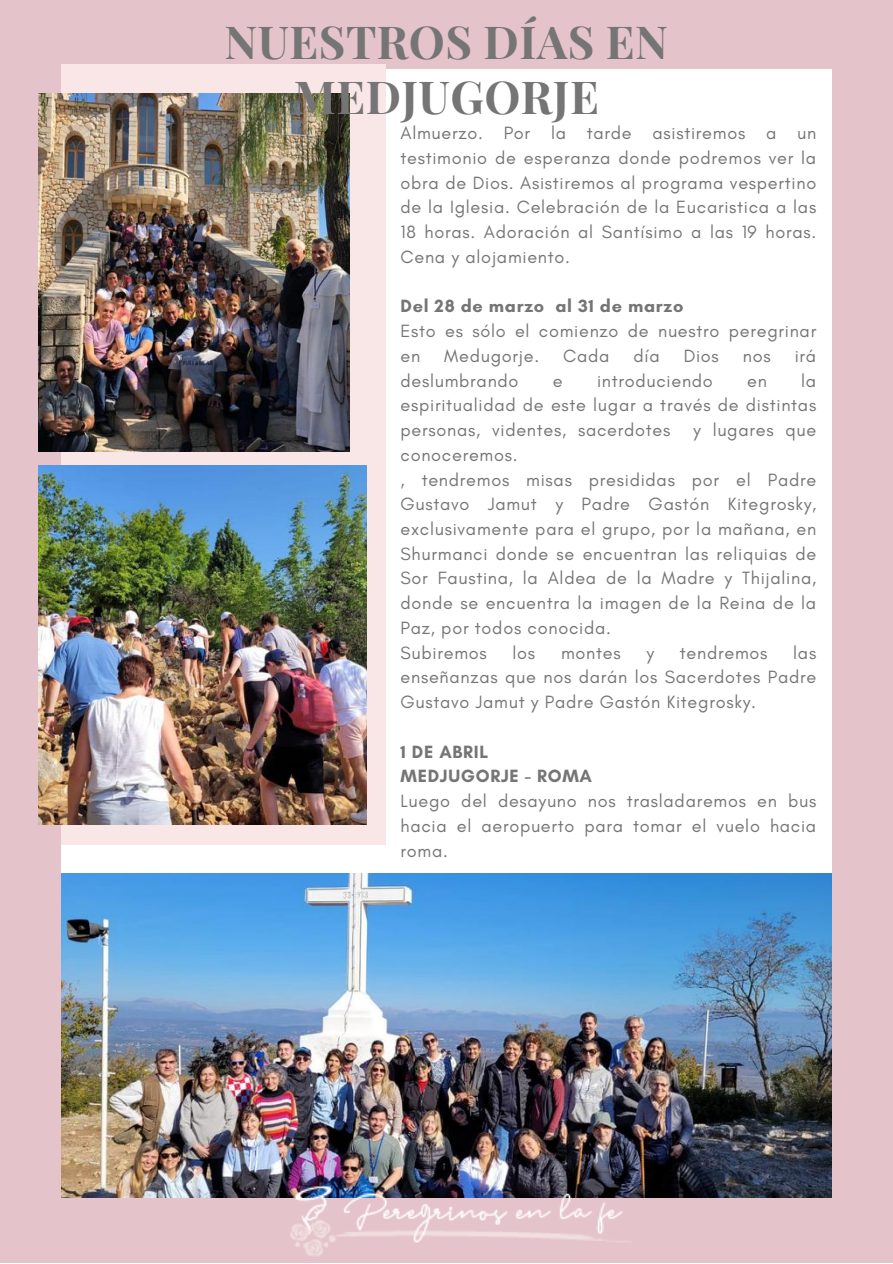
<style>
.page{position:relative;width:893px;height:1264px;background:#fff}
.page>*{position:absolute;margin:0;border:0;box-sizing:border-box;transform-origin:0 0}
.t1{font:700 45.45px/55.1px "Playfair Display";letter-spacing:.01em;color:#757575;text-align:center}
.t2{font:18px/24.8px "Glacial Indifference";letter-spacing:.04em;color:#757575;text-align:justify}
.t3{font:700 18px/24.8px "Glacial Indifference";letter-spacing:.04em;color:#757575}
</style>
<div class="page">
<div style="left:0;top:0;width:892px;height:1262px;background:#e4c3ca"></div>
<div style="left:61px;top:69px;width:770px;height:1124px;background:#fff"></div>
<div style="left:61px;top:65px;width:324px;height:780px;background:#f9e6e6"></div>
<img style="left:39px;top:94px;width:310px;height:357px">
<img style="left:39px;top:466px;width:327px;height:358px">
<img style="left:61px;top:873px;width:770px;height:324px">
<img style="left:290px;top:1185px;width:374px;height:71px">
<h1 class="t1" style="left:224px;top:12px;width:445px">NUESTROS DÍAS EN<br>MEDJUGORJE</h1>
<p class="t2" style="left:400px;top:120px;width:417px">Almuerzo. Por la tarde asistiremos a un testimonio de esperanza donde podremos ver la obra de Dios. Asistiremos al programa vespertino de la Iglesia. Celebración de la Eucaristica a las 18 horas. Adoración al Santísimo a las 19 horas.<br>Cena y alojamiento.</p>
<p class="t3" style="left:400px;top:294px;width:284px">Del 28 de marzo al 31 de marzo</p>
<p class="t2" style="left:400px;top:318px;width:417px">Esto es sólo el comienzo de nuestro peregrinar en</p>
<p class="t2" style="left:444px;top:343px;width:96px">Medugorje.</p>
<p class="t2" style="left:563px;top:343px;width:48px">Cada</p>
<p class="t2" style="left:633px;top:343px;width:28px">día</p>
<p class="t2" style="left:683px;top:343px;width:37px">Dios</p>
<p class="t2" style="left:742px;top:343px;width:29px">nos</p>
<p class="t2" style="left:794px;top:343px;width:23px">irá</p>
<p class="t2" style="left:400px;top:368px;width:119px">deslumbrando</p>
<p class="t2" style="left:553px;top:368px;width:11px">e</p>
<p class="t2" style="left:597px;top:368px;width:117px">introduciendo</p>
<p class="t2" style="left:747px;top:368px;width:21px">en</p>
<p class="t2" style="left:400px;top:368px;width:417px;text-indent:400px">la espiritualidad de este lugar a través de distintas personas, videntes, sacerdotes</p>
<p class="t2" style="left:693px;top:417px;width:124px">y lugares que</p>
<p class="t2" style="left:400px;top:442px;width:417px;text-align:left">conoceremos.<br>, tendremos misas presididas por el Padre Gustavo Jamut y Padre Gastón Kitegrosky, exclusivamente para el grupo, por la mañana, en Shurmanci donde se encuentran las reliquias de Sor Faustina, la Aldea de la Madre y Thijalina, donde se encuentra la imagen de la Reina de la Paz, por todos conocida.<br>Subiremos</p>
<p class="t2" style="left:400px;top:640px;width:417px;text-indent:393px">las enseñanzas que nos darán los Sacerdotes Padre Gustavo Jamut y Padre Gastón Kitegrosky.</p>
<p class="t3" style="left:400px;top:739px;width:193px">1 DE ABRIL<br>MEDJUGORJE - ROMA</p>
<p class="t2" style="left:400px;top:788px;width:417px">Luego del desayuno nos trasladaremos en bus hacia el aeropuerto para tomar el vuelo hacia roma.</p>
<p class="t2" style="left:512px;top:640px;width:24px">los</p>
<p class="t2" style="left:561px;top:640px;width:61px">montes</p>
<p class="t2" style="left:646px;top:640px;width:9px">y</p>
<p class="t2" style="left:679px;top:640px;width:89px">tendremos</p>
</div>
